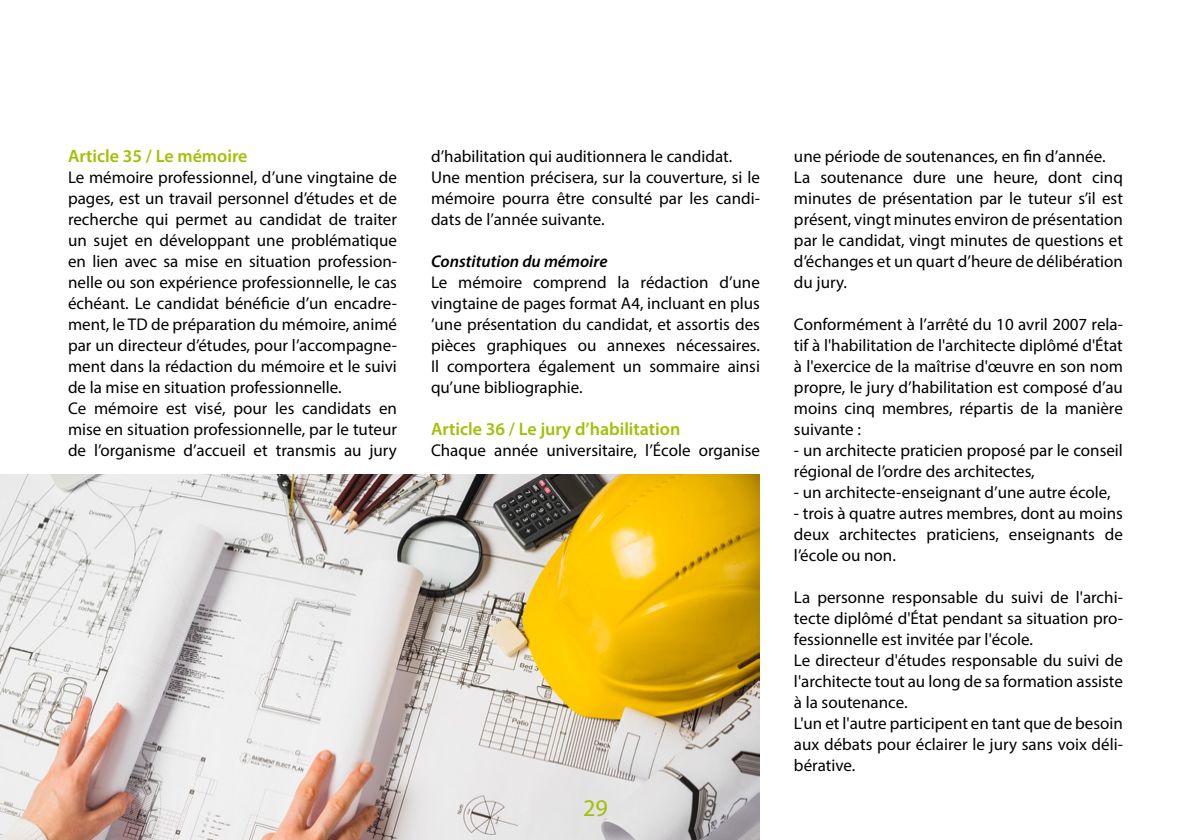
<style>
.page{position:relative;width:1191px;height:840px;background:#fff}
.page>*{position:absolute;margin:0;border:0;box-sizing:border-box;transform-origin:0 0}
.t1{font:24px "Myriad Pro";color:#a4bf03}
.t2{font:600 18px "Myriad Pro";color:#a4bf03}
.t3{font:17px/21px "Myriad Pro";color:#000}
.t4{font:italic 600 17px "Myriad Pro";color:#000}
</style>
<div class="page">
<img style="left:0;top:474px;width:760px;height:365px">
<p class="t2" style="left:68px;top:144px;width:181px">Article 35 / Le mémoire</p>
<p class="t3" style="left:68px;top:166px;width:330px">Le mémoire professionnel, d’une vingtaine de pages, est un travail personnel d’études et de recherche qui permet au candidat de traiter un sujet en développant une problématique en lien avec sa mise en situation profession&shy;nelle ou son expérience professionnelle, le cas échéant. Le candidat bénéficie d’un encadre&shy;ment, le TD de préparation du mémoire, animé par un directeur d’études, pour l’accompagne&shy;ment dans la rédaction du mémoire et le suivi de la mise en situation professionnelle.<br>Ce mémoire est visé, pour les candidats en mise en situation professionnelle, par le tuteur de l’organisme d’accueil et transmis au jury</p>
<p class="t3" style="left:431px;top:145px;width:330px">d’habilitation qui auditionnera le candidat.<br>Une mention précisera, sur la couverture, si le mémoire pourra être consulté par les candi&shy;dats de l’année suivante.</p>
<p class="t4" style="left:431px;top:250px;width:178px">Constitution du mémoire</p>
<p class="t3" style="left:431px;top:271px;width:330px;text-align:justify">Le mémoire comprend la rédaction d’une vingtaine de pages format A4, incluant en plus ’une présentation du candidat, et assortis des pièces graphiques ou annexes nécessaires.<br>Il comportera également un sommaire ainsi qu’une bibliographie.</p>
<p class="t2" style="left:431px;top:417px;width:251px">Article 36 / Le jury d’habilitation</p>
<p class="t3" style="left:431px;top:439px;width:330px">Chaque année universitaire, l’École organise</p>
<h1 class="t1" style="left:583px;top:792px;width:26px">29</h1>
<p class="t3" style="left:794px;top:145px;width:330px">une période de soutenances, en fin d’année.<br>La soutenance dure une heure, dont cinq minutes de présentation par le tuteur s’il est présent, vingt minutes environ de présentation par le candidat, vingt minutes de questions et d’échanges et un quart d’heure de délibération du jury.</p>
<p class="t3" style="left:794px;top:313px;width:330px;text-align:justify">Conformément à l’arrêté du 10 avril 2007 rela&shy;tif à l'habilitation de l'architecte diplômé d'État à l'exercice de la maîtrise d'œuvre en son nom propre, le jury d’habilitation est composé d’au moins cinq membres, répartis de la manière suivante :</p>
<p class="t3" style="left:794px;top:439px;width:330px">- un architecte praticien proposé par le conseil régional de l’ordre des architectes,</p>
<p class="t3" style="left:794px;top:481px;width:318px">- un architecte-enseignant d’une autre école,</p>
<p class="t3" style="left:794px;top:502px;width:330px;text-align:justify">- trois à quatre autres membres, dont au moins deux architectes praticiens, enseignants de l’école ou non.</p>
<p class="t3" style="left:794px;top:586px;width:330px">La personne responsable du suivi de l'archi&shy;tecte diplômé d'État pendant sa situation pro&shy;fessionnelle est invitée par l'école.<br>Le directeur d'études responsable du suivi de l'architecte tout au long de sa formation assiste à la soutenance.<br>L'un et l'autre participent en tant que de besoin aux débats pour éclairer le jury sans voix déli&shy;bérative.</p>
</div>
